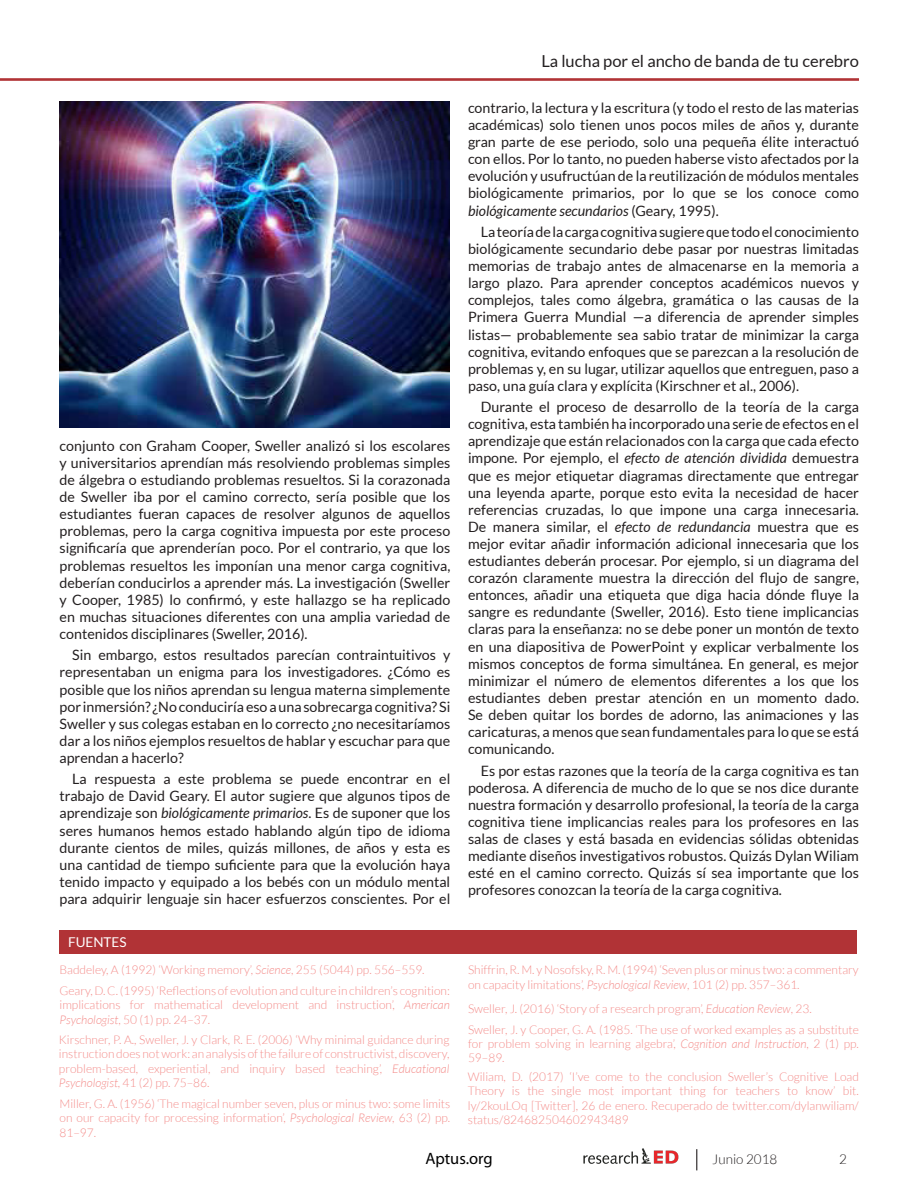
<style>
.page{position:relative;width:918px;height:1188px;background:#fff}
.page>*{position:absolute;margin:0;border:0;box-sizing:border-box;transform-origin:0 0}
.t1{font:16.5px "Lato";color:#231f20}
.t2{font:16.5px "Myriad Pro";color:#000}
.t3{font:14.25px/17.1px "Lato";color:#231f20;text-align:justify}
.t4{font:300 13.5px "Lato";color:#231f20}
.t5{font:13.5px "Lato";color:#fff}
.t6{font:300 12px/14.4px "Lato";color:#f48c8a;text-align:justify}
.s1{font-style:italic}
</style>
<div class="page">
<svg style="left:696px;top:1149px;width:1px;height:21px"></svg>
<img style="left:584px;top:1148px;width:95px;height:16px">
<hr style="left:0;top:78px;width:859px;height:3px;background:#b13336">
<img style="left:60px;top:102px;width:390px;height:325px">
<div style="left:59px;top:931px;width:798px;height:23px;background:#b13336"></div>
<p class="t3" style="left:60px;top:437px;width:392px">conjunto con Graham Cooper, Sweller analizó si los escolares y universitarios aprendían más resolviendo problemas simples de álgebra o estudiando problemas resueltos. Si la corazonada de Sweller iba por el camino correcto, sería posible que los estudiantes fueran capaces de resolver algunos de aquellos problemas, pero la carga cognitiva impuesta por este proceso significaría que aprenderían poco. Por el contrario, ya que los problemas resueltos les imponían una menor carga cognitiva, deberían conducirlos a aprender más. La investigación (Sweller y Cooper, 1985) lo confirmó, y este hallazgo se ha replicado en muchas situaciones diferentes con una amplia variedad de contenidos disciplinares (Sweller, 2016).</p>
<p class="t3" style="left:60px;top:647px;width:392px;text-indent:13px">Sin embargo, estos resultados parecían contraintuitivos y representaban un enigma para los investigadores. ¿Cómo es posible que los niños aprendan su lengua materna simplemente por inmersión? ¿No conduciría eso a una sobrecarga cognitiva? Si Sweller y sus colegas estaban en lo correcto ¿no necesitaríamos dar a los niños ejemplos resueltos de hablar y escuchar para que aprendan a hacerlo?</p>
<p class="t3" style="left:60px;top:770px;width:392px;text-indent:13px">La respuesta a este problema se puede encontrar en el trabajo de David Geary. El autor sugiere que algunos tipos de aprendizaje son <span class="s1">biológicamente primarios</span>. Es de suponer que los seres humanos hemos estado hablando algún tipo de idioma durante cientos de miles, quizás millones, de años y esta es una cantidad de tiempo suficiente para que la evolución haya tenido impacto y equipado a los bebés con un módulo mental para adquirir lenguaje sin hacer esfuerzos conscientes. Por el</p>
<p class="t1" style="left:541px;top:52px;width:319px">La lucha por el ancho de banda de tu cerebro</p>
<p class="t3" style="left:468px;top:99px;width:393px">contrario, la lectura y la escritura (y todo el resto de las materias académicas) solo tienen unos pocos miles de años y, durante gran parte de ese periodo, solo una pequeña élite interactuó con ellos. Por lo tanto, no pueden haberse visto afectados por la evolución y usufructúan de la reutilización de módulos mentales biológicamente primarios, por lo que se los conoce como <span class="s1">biológicamente secundarios</span> (Geary, 1995).</p>
<p class="t3" style="left:468px;top:223px;width:393px;text-indent:13px">La teoría de la carga cognitiva sugiere que todo el conocimiento biológicamente secundario debe pasar por nuestras limitadas memorias de trabajo antes de almacenarse en la memoria a largo plazo. Para aprender conceptos académicos nuevos y complejos, tales como álgebra, gramática o las causas de la Primera Guerra Mundial —a diferencia de aprender simples listas— probablemente sea sabio tratar de minimizar la carga cognitiva, evitando enfoques que se parezcan a la resolución de problemas y, en su lugar, utilizar aquellos que entreguen, paso a paso, una guía clara y explícita (Kirschner et al., 2006).</p>
<p class="t3" style="left:468px;top:398px;width:393px;text-indent:13px">Durante el proceso de desarrollo de la teoría de la carga cognitiva, esta también ha incorporado una serie de efectos en el aprendizaje que están relacionados con la carga que cada efecto impone. Por ejemplo, el <span class="s1">efecto de atención dividida</span> demuestra que es mejor etiquetar diagramas directamente que entregar una leyenda aparte, porque esto evita la necesidad de hacer referencias cruzadas, lo que impone una carga innecesaria.<br>De manera similar, el <span class="s1">efecto de redundancia</span> muestra que es mejor evitar añadir información adicional innecesaria que los estudiantes deberán procesar. Por ejemplo, si un diagrama del corazón claramente muestra la dirección del flujo de sangre, entonces, añadir una etiqueta que diga hacia dónde fluye la sangre es redundante (Sweller, 2016). Esto tiene implicancias claras para la enseñanza: no se debe poner un montón de texto en una diapositiva de PowerPoint y explicar verbalmente los mismos conceptos de forma simultánea. En general, es mejor minimizar el número de elementos diferentes a los que los estudiantes deben prestar atención en un momento dado.<br>Se deben quitar los bordes de adorno, las animaciones y las caricaturas, a menos que sean fundamentales para lo que se está comunicando.</p>
<p class="t3" style="left:468px;top:762px;width:393px;text-indent:13px">Es por estas razones que la teoría de la carga cognitiva es tan poderosa. A diferencia de mucho de lo que se nos dice durante nuestra formación y desarrollo profesional, la teoría de la carga cognitiva tiene implicancias reales para los profesores en las salas de clases y está basada en evidencias sólidas obtenidas mediante diseños investigativos robustos. Quizás Dylan Wiliam esté en el camino correcto. Quizás sí sea importante que los profesores conozcan la teoría de la carga cognitiva.</p>
<p class="t5" style="left:68px;top:934px;width:60px">FUENTES</p>
<p class="t6" style="left:60px;top:963px;width:367px">Baddeley, A (1992) ‘Working memory’, <span class="s1">Science</span>, 255 (5044) pp. 556–559.</p>
<p class="t6" style="left:60px;top:983px;width:392px">Geary, D. C. (1995) ‘Reflections of evolution and culture in children’s cognition: implications for mathematical development and instruction’, <span class="s1">American Psychologist</span>, 50 (1) pp. 24–37.</p>
<p class="t6" style="left:59px;top:1032px;width:392px">Kirschner, P. A., Sweller, J. y Clark, R. E. (2006) ‘Why minimal guidance during instruction does not work: an analysis of the failure of constructivist, discovery, problem-based, experiential, and inquiry based teaching’, <span class="s1">Educational Psychologist</span>, 41 (2) pp. 75–86.</p>
<p class="t6" style="left:60px;top:1096px;width:392px">Miller, G. A. (1956) ‘The magical number seven, plus or minus two: some limits on our capacity for processing information’, <span class="s1">Psychological Review</span>, 63 (2) pp.<br>81–97.</p>
<p class="t6" style="left:468px;top:963px;width:392px">Shiffrin, R. M. y Nosofsky, R. M. (1994) ‘Seven plus or minus two: a commentary on capacity limitations’, <span class="s1">Psychological Review</span>, 101 (2) pp. 357–361.</p>
<p class="t6" style="left:468px;top:1002px;width:345px">Sweller, J. (2016) ‘Story of a research program’, <span class="s1">Education Review</span>, 23.</p>
<p class="t6" style="left:468px;top:1022px;width:393px">Sweller, J. y Cooper, G. A. (1985. ‘The use of worked examples as a substitute for problem solving in learning algebra’, <span class="s1">Cognition and Instruction</span>, 2 (1) pp.<br>59–89.</p>
<p class="t6" style="left:468px;top:1069px;width:393px">Wiliam, D. (2017) ‘I’ve come to the conclusion Sweller’s Cognitive Load Theory is the single most important thing for teachers to know’ bit. ly/2kouLOq [Twitter], 26 de enero. Recuperado de twitter.com/dylanwiliam/ status/824682504602943489</p>
<p class="t2" style="left:425px;top:1148px;width:69px">Aptus.org</p>
<p class="t4" style="left:712px;top:1152px;width:67px">Junio 2018</p>
<p class="t4" style="left:839px;top:1152px;width:9px">2</p>
</div>
